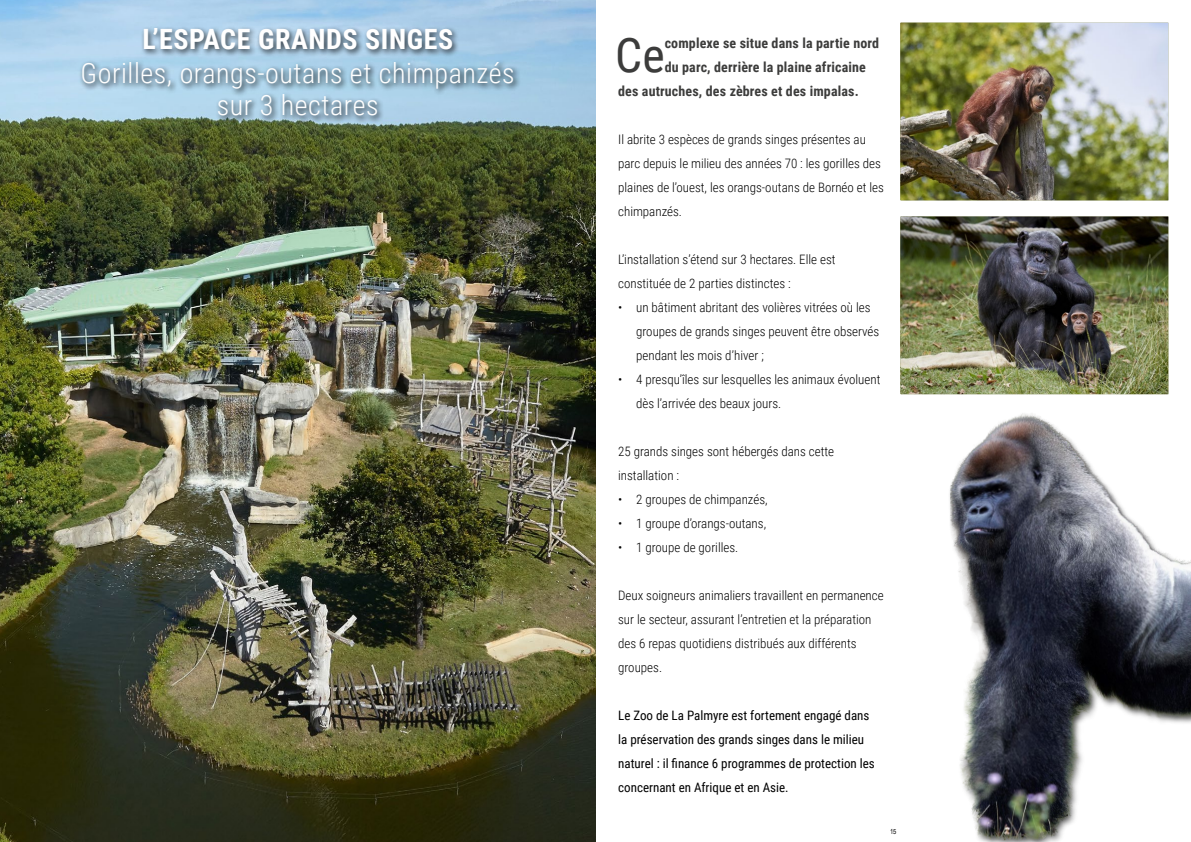
<style>
.page{position:relative;width:1191px;height:842px;background:#fff}
.page>*{position:absolute;margin:0;border:0;box-sizing:border-box;transform-origin:0 0}
.t1{font:47.8px "Roboto Condensed";color:#3c3c3b}
.t2{font:300 28px/32px "Roboto Condensed";letter-spacing:.02em;color:#fff;text-align:center}
.t3{font:700 28px "Roboto Condensed";letter-spacing:.02em;color:#fff}
.t4{font:700 14px "Roboto Condensed";letter-spacing:.01em;color:#3c3c3b}
.t5{font:300 13px/24px "Roboto Condensed";color:#000}
.t6{font:13px/24px "Roboto Condensed";color:#000}
.t7{font:7px "Arial Narrow";color:#000}
</style>
<div class="page">
<img style="left:949px;top:413px;width:242px;height:429px">
<img style="left:0;top:0;width:595px;height:842px">
<div style="left:140px;top:25px;width:319px;height:32px;background:#000;opacity:.75"></div>
<img style="left:900px;top:23px;width:268px;height:177px">
<img style="left:900px;top:217px;width:268px;height:177px">
<svg style="left:79px;top:59px;width:442px;height:64px;background:#9bbdd0"></svg>
<h2 class="t3" style="left:142px;top:20px;width:312px">L’ESPACE GRANDS SINGES</h2>
<h2 class="t2" style="left:81px;top:56px;width:435px">Gorilles, orangs-outans et chimpanzés sur 3 hectares</h2>
<h1 class="t1" style="left:615px;top:22px;width:51px">Ce</h1>
<p class="t4" style="left:664px;top:33px;width:216px">complexe se situe dans la partie nord</p>
<p class="t4" style="left:664px;top:57px;width:203px">du parc, derrière la plaine africaine</p>
<p class="t4" style="left:618px;top:81px;width:242px">des autruches, des zèbres et des impalas.</p>
<p class="t5" style="left:618px;top:127px;width:267px">Il abrite 3 espèces de grands singes présentes au parc depuis le milieu des années 70 : les gorilles des plaines de l’ouest, les orangs-outans de Bornéo et les chimpanzés.</p>
<p class="t5" style="left:618px;top:247px;width:219px">L’installation s’étend sur 3 hectares. Elle est constituée de 2 parties distinctes :</p>
<p class="t5" style="left:636px;top:295px;width:245px;text-indent:-18px">• un bâtiment abritant des volières vitrées où les groupes de grands singes peuvent être observés pendant les mois d’hiver ;</p>
<p class="t5" style="left:636px;top:367px;width:246px;text-indent:-18px">• 4 presqu’îles sur lesquelles les animaux évoluent dès l’arrivée des beaux jours.</p>
<p class="t5" style="left:618px;top:439px;width:217px">25 grands singes sont hébergés dans cette installation :</p>
<p class="t5" style="left:618px;top:487px;width:151px">• 2 groupes de chimpanzés,</p>
<p class="t5" style="left:618px;top:511px;width:149px">• 1 groupe d’orangs-outans,</p>
<p class="t5" style="left:618px;top:535px;width:122px">• 1 groupe de gorilles.</p>
<p class="t5" style="left:618px;top:583px;width:267px">Deux soigneurs animaliers travaillent en permanence sur le secteur, assurant l’entretien et la préparation des 6 repas quotidiens distribués aux différents groupes.</p>
<p class="t6" style="left:618px;top:703px;width:258px">Le Zoo de La Palmyre est fortement engagé dans la préservation des grands singes dans le milieu naturel : il finance 6 programmes de protection les concernant en Afrique et en Asie.</p>
<p class="t7" style="left:890px;top:826px;width:8px">15</p>
</div>
